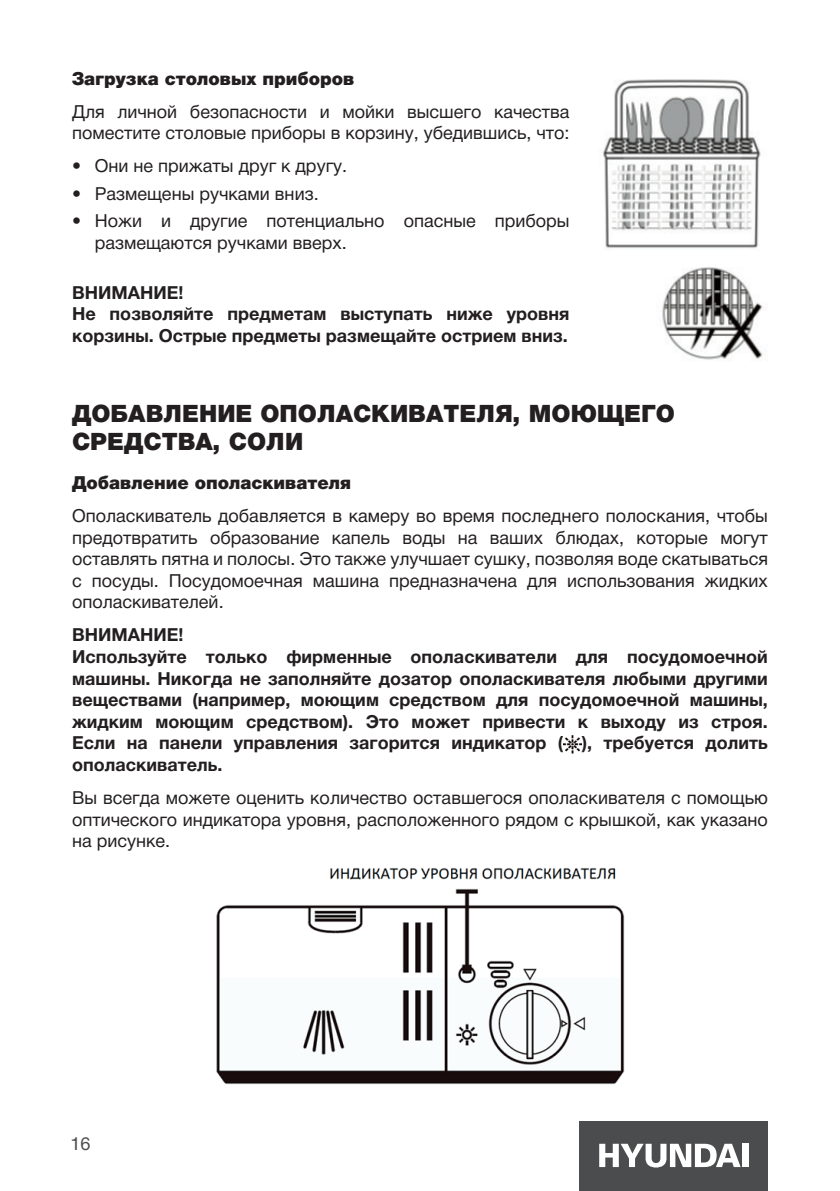
<style>
.page{position:relative;width:840px;height:1191px;background:#fff}
.page>*{position:absolute;margin:0;border:0;box-sizing:border-box;transform-origin:0 0}
.t1{font:900 24px/28.8px "Helvetica Neue Cyr";color:#231f20}
.t2{font:18px/21.6px "Helvetica Neue Cyr";color:#231f20}
.t3{font:700 18px/21.6px "Helvetica Neue Cyr";color:#231f20}
.t4{font:900 18px "Helvetica Neue Cyr";color:#231f20}
.t5{font:18px "Helvetica Neue Cyr";color:#4b4c4d}
</style>
<div class="page">
<div style="left:579px;top:1121px;width:188px;height:70px;background:#4b4c4d"></div>
<svg style="left:599px;top:1143px;width:141px;height:24px"></svg>
<div style="left:741px;top:1143px;width:6px;height:24px;background:#fff"></div>
<img style="left:563px;top:735px;width:18px;height:18px">
<img style="left:216px;top:868px;width:409px;height:217px">
<img style="left:603px;top:79px;width:160px;height:281px">
<p class="t4" style="left:72px;top:68px;width:284px">Загрузка столовых приборов</p>
<p class="t2" style="left:72px;top:101px;width:499px">Для личной безопасности и мойки высшего качества поместите столовые приборы в корзину, убедившись, что:</p>
<p class="t2" style="left:72px;top:155px;width:276px">• Они не прижаты друг к другу.</p>
<p class="t2" style="left:72px;top:183px;width:248px">• Размещены ручками вниз.</p>
<p class="t2" style="left:95px;top:210px;width:476px;text-indent:-23px">• Ножи и другие потенциально опасные приборы размещаются ручками вверх.</p>
<p class="t3" style="left:72px;top:281px;width:499px">ВНИМАНИЕ!<br>Не позволяйте предметам выступать ниже уровня корзины. Острые предметы размещайте острием вниз.</p>
<h1 class="t1" style="left:72px;top:399px;width:604px">ДОБАВЛЕНИЕ ОПОЛАСКИВАТЕЛЯ, МОЮЩЕГО<br>СРЕДСТВА, СОЛИ</h1>
<p class="t4" style="left:72px;top:472px;width:280px">Добавление ополаскивателя</p>
<p class="t2" style="left:72px;top:505px;width:697px;text-align:justify">Ополаскиватель добавляется в камеру во время последнего полоскания, чтобы предотвратить образование капель воды на ваших блюдах, которые могут оставлять пятна и полосы. Это также улучшает сушку, позволяя воде скатываться с посуды. Посудомоечная машина предназначена для использования жидких ополаскивателей.</p>
<p class="t3" style="left:72px;top:624px;width:697px">ВНИМАНИЕ!<br>Используйте только фирменные ополаскиватели для посудомоечной машины. Никогда не заполняйте дозатор ополаскивателя любыми другими веществами (например, моющим средством для посудомоечной машины, жидким моющим средством). Это может привести к выходу из строя.<br>Если на панели управления загорится индикатор ( ), требуется долить ополаскиватель.</p>
<p class="t2" style="left:72px;top:787px;width:697px;text-align:justify">Вы всегда можете оценить количество оставшегося ополаскивателя с помощью оптического индикатора уровня, расположенного рядом с крышкой, как указано на рисунке.</p>
<p class="t5" style="left:70px;top:1134px;width:22px">16</p>
</div>
